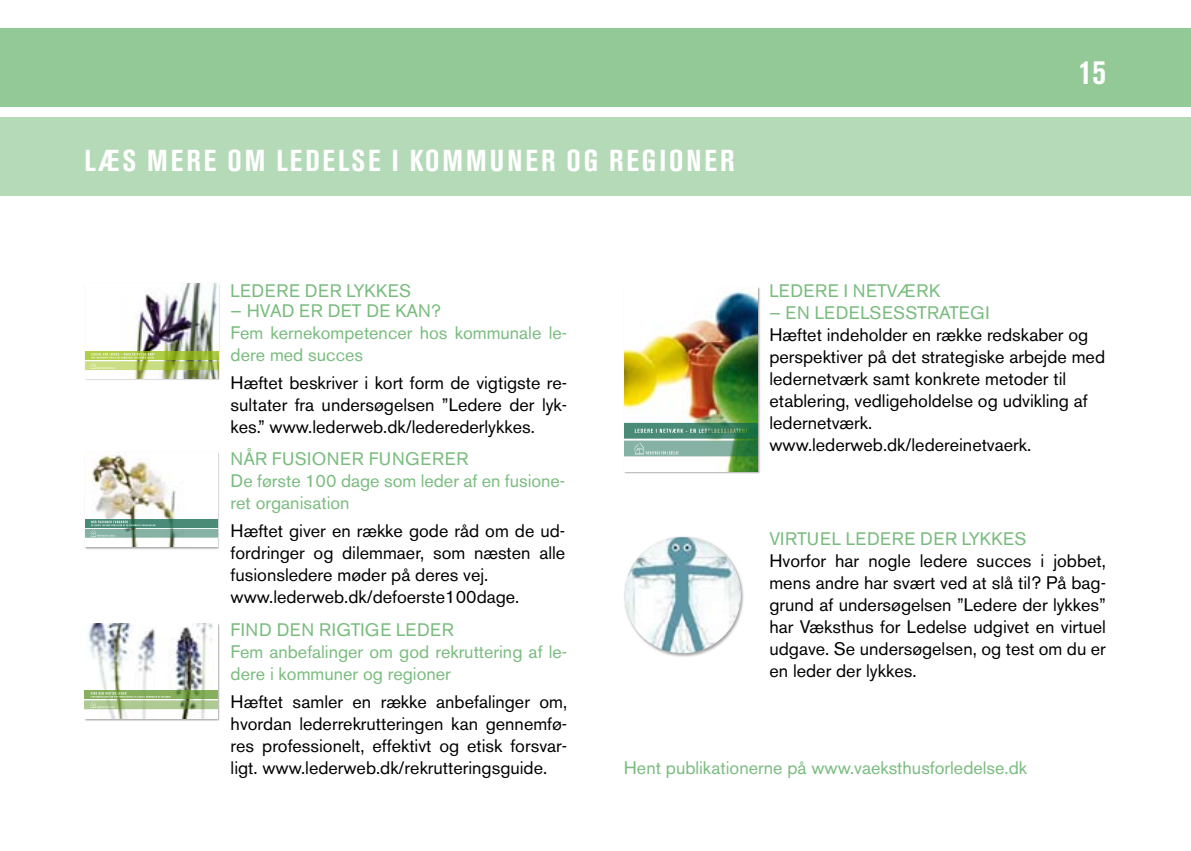
<style>
.page{position:relative;width:1191px;height:851px;background:#fff}
.page>*{position:absolute;margin:0;border:0;box-sizing:border-box;transform-origin:0 0}
.t1{font:700 condensed 34px "Akzidenz Grotesk BE";color:#fff}
.t2{font:700 condensed 30px "Akzidenz Grotesk BE";letter-spacing:.095em;color:#fff}
.t3{font:18px/22px "Akzidenz Grotesk BE";color:#000;text-align:justify}
.t4{font:18px/22px "Akzidenz Grotesk BE";color:#79bc7e}
.t5{font:18px "Akzidenz Grotesk BE";letter-spacing:.02em;color:#79bc7e}
.t6{font:18px "Akzidenz Grotesk BE";letter-spacing:.04em;color:#79bc7e}
</style>
<div class="page">
<div style="left:0;top:28px;width:1191px;height:79px;background:#93c997"></div>
<div style="left:0;top:117px;width:1191px;height:78px;background:#b5dab8"></div>
<img style="left:624px;top:536px;width:120px;height:121px">
<img style="left:624px;top:537px;width:117px;height:116px;border-radius:50%">
<img style="left:85px;top:284px;width:135px;height:96px">
<img style="left:85px;top:283px;width:133px;height:95px">
<svg style="left:85px;top:351px;width:133px;height:2px"></svg>
<svg style="left:85px;top:353px;width:133px;height:17px;background:#b3c964"></svg>
<img style="left:85px;top:452px;width:134px;height:98px">
<img style="left:85px;top:452px;width:133px;height:94px">
<svg style="left:85px;top:519px;width:133px;height:1px"></svg>
<svg style="left:85px;top:520px;width:133px;height:17px;background:#73a495"></svg>
<img style="left:84px;top:623px;width:136px;height:98px">
<img style="left:85px;top:623px;width:133px;height:95px">
<svg style="left:85px;top:690px;width:133px;height:2px"></svg>
<svg style="left:85px;top:692px;width:133px;height:17px;background:#a2bf84"></svg>
<img style="left:624px;top:287px;width:136px;height:187px">
<img style="left:625px;top:287px;width:133px;height:184px">
<svg style="left:625px;top:423px;width:133px;height:33px;background:#689e86"></svg>
<h2 class="t2" style="left:85px;top:144px;width:651px">LÆS MERE OM LEDELSE I KOMMUNER OG REGIONER</h2>
<h1 class="t1" style="left:1079px;top:52px;width:26px">15</h1>
<p class="t5" style="left:231px;top:280px;width:182px">LEDERE DER LYKKES</p>
<p class="t4" style="left:231px;top:300px;width:338px">— HVAD ER DET DE KAN?<br>Fem kernekompetencer hos kommunale le&shy;dere med succes</p>
<p class="t3" style="left:231px;top:371px;width:338px">Hæftet beskriver i kort form de vigtigste re&shy;sultater fra undersøgelsen ”Ledere der lyk&shy;kes.” www.lederweb.dk/lederederlykkes.</p>
<p class="t4" style="left:231px;top:448px;width:336px">NÅR FUSIONER FUNGERER<br>De første 100 dage som leder af en fusione&shy;ret organisation</p>
<p class="t3" style="left:231px;top:519px;width:336px;text-align:left">Hæftet giver en række gode råd om de ud&shy;fordringer og dilemmaer, som næsten alle fusionsledere møder på deres vej. www.lederweb.dk/defoerste100dage.</p>
<p class="t4" style="left:231px;top:618px;width:338px">FIND DEN RIGTIGE LEDER<br>Fem anbefalinger om god rekruttering af le&shy;dere i kommuner og regioner</p>
<p class="t3" style="left:231px;top:690px;width:338px">Hæftet samler en række anbefalinger om, hvordan lederrekrutteringen kan gennemfø&shy;res professionelt, effektivt og etisk forsvar&shy;ligt. www.lederweb.dk/rekrutteringsguide.</p>
<p class="t6" style="left:769px;top:280px;width:173px">LEDERE I NETVÆRK</p>
<p class="t5" style="left:769px;top:302px;width:222px">— EN LEDELSESSTRATEGI</p>
<p class="t3" style="left:769px;top:324px;width:337px;text-align:left">Hæftet indeholder en række redskaber og perspektiver på det strategiske arbejde med ledernetværk samt konkrete metoder til etablering, vedligeholdelse og udvikling af ledernetværk. www.lederweb.dk/ledereinetvaerk.</p>
<p class="t5" style="left:769px;top:528px;width:258px">VIRTUEL LEDERE DER LYKKES</p>
<p class="t3" style="left:769px;top:550px;width:338px">Hvorfor har nogle ledere succes i jobbet, mens andre har svært ved at slå til? På bag&shy;grund af undersøgelsen ”Ledere der lykkes” har Væksthus for Ledelse udgivet en virtuel udgave. Se undersøgelsen, og test om du er en leder der lykkes.</p>
<p class="t4" style="left:624px;top:757px;width:405px">Hent publikationerne på www.vaeksthusforledelse.dk</p>
</div>
